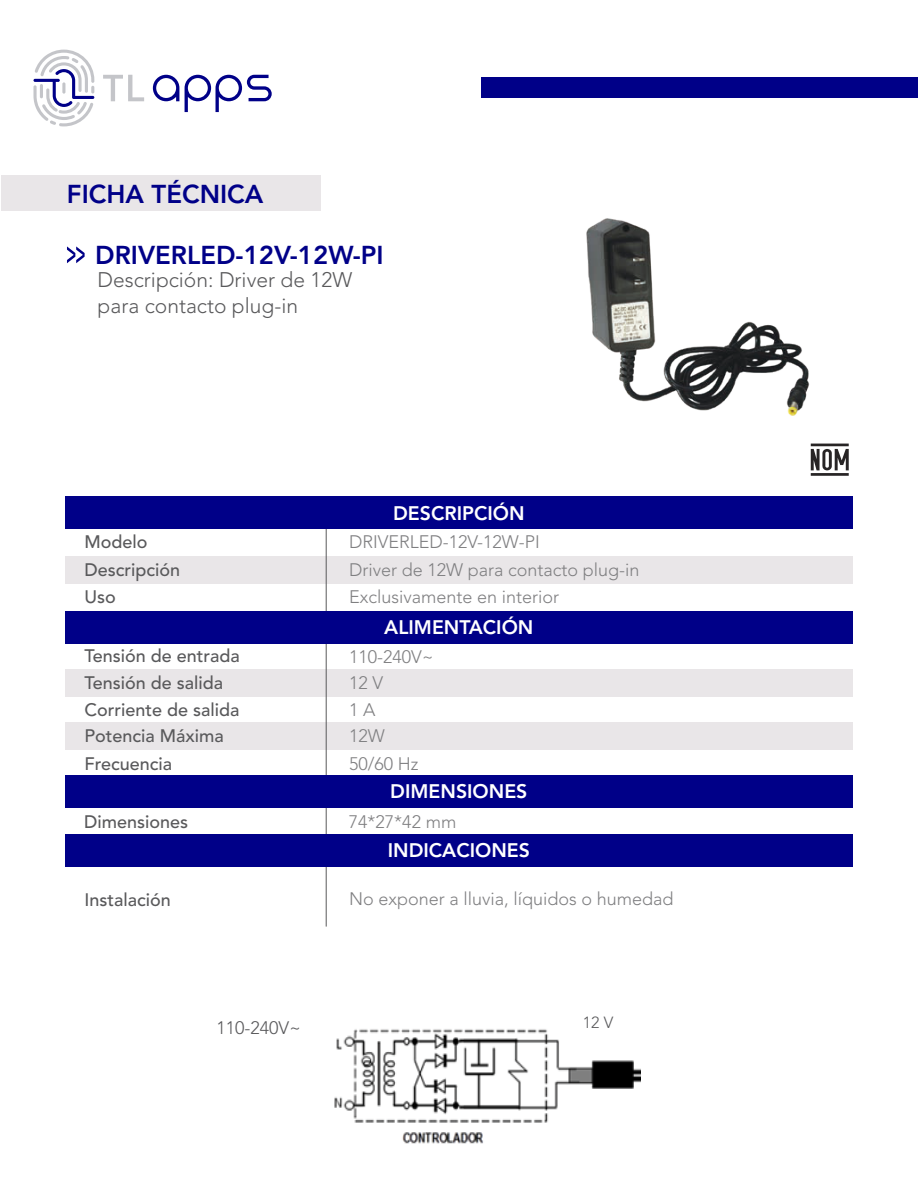
<style>
.page{position:relative;width:918px;height:1188px;background:#fff}
.page>*{position:absolute;margin:0;border:0;box-sizing:border-box;transform-origin:0 0}
.t1{font:800 25.65px "Avenir LT Std";color:#008}
.t2{font:300 21px/25.5px "Avenir LT Std";color:#59595b}
.t3{font:800 19.5px "Avenir LT Std";color:#fff}
.t4{font:300 18px "Avenir LT Std";color:#7f7f81}
.t5{font:500 18px/27.5px "Avenir LT Std";color:#59595b}
.t6{font:300 18px "Avenir LT Std";color:#59595b}
.t7{font:300 16.05px "Avenir LT Std";color:#59595b}
</style>
<div class="page">
<img style="left:334px;top:1029px;width:306px;height:115px">
<div style="left:2px;top:176px;width:319px;height:36px;background:#e9e6e8"></div>
<div style="left:65px;top:556px;width:787px;height:27px;background:#e9e6e8"></div>
<div style="left:65px;top:669px;width:787px;height:27px;background:#e9e6e8"></div>
<svg style="left:67px;top:247px;width:18px;height:16px"></svg>
<div style="left:65px;top:722px;width:787px;height:28px;background:#e9e6e8"></div>
<hr style="left:326px;top:528px;width:1px;height:399px;background:#59595b">
<div style="left:65px;top:775px;width:787px;height:33px;background:#008"></div>
<div style="left:65px;top:835px;width:787px;height:32px;background:#008"></div>
<div style="left:65px;top:611px;width:787px;height:32px;background:#008"></div>
<div style="left:65px;top:496px;width:787px;height:32px;background:#008"></div>
<div style="left:563px;top:1024px;width:58px;height:32px;background:#fff"></div>
<svg style="left:811px;top:444px;width:38px;height:32px"></svg>
<img style="left:586px;top:218px;width:224px;height:198px">
<div style="left:481px;top:78px;width:437px;height:20px;background:#008"></div>
<svg style="left:153px;top:75px;width:26px;height:26px"></svg>
<svg style="left:185px;top:75px;width:87px;height:37px"></svg>
<svg style="left:103px;top:75px;width:41px;height:26px"></svg>
<svg style="left:33px;top:50px;width:61px;height:76px"></svg>
<h1 class="t1" style="left:67px;top:179px;width:198px">FICHA TÉCNICA</h1>
<h1 class="t1" style="left:95px;top:240px;width:290px">DRIVERLED-12V-12W-PI</h1>
<p class="t2" style="left:98px;top:267px;width:256px">Descripción: Driver de 12W para contacto plug-in</p>
<p class="t3" style="left:393px;top:501px;width:133px">DESCRIPCIÓN</p>
<p class="t5" style="left:84px;top:529px;width:97px">Modelo<br>Descripción</p>
<p class="t4" style="left:349px;top:531px;width:192px">DRIVERLED-12V-12W-PI</p>
<p class="t4" style="left:349px;top:559px;width:292px">Driver de 12W para contacto plug-in</p>
<p class="t5" style="left:84px;top:583px;width:33px">Uso</p>
<p class="t4" style="left:349px;top:586px;width:212px">Exclusivamente en interior</p>
<p class="t5" style="left:84px;top:642px;width:157px">Tensión de entrada</p>
<p class="t5" style="left:84px;top:670px;width:140px">Tensión de salida</p>
<p class="t3" style="left:384px;top:615px;width:151px">ALIMENTACIÓN</p>
<p class="t4" style="left:349px;top:646px;width:86px">110-240V~</p>
<p class="t4" style="left:349px;top:672px;width:36px">12 V</p>
<p class="t5" style="left:84px;top:697px;width:157px">Corriente de salida</p>
<p class="t4" style="left:349px;top:699px;width:28px">1 A</p>
<p class="t5" style="left:84px;top:723px;width:141px">Potencia Máxima</p>
<p class="t4" style="left:349px;top:726px;width:37px">12W</p>
<p class="t5" style="left:84px;top:751px;width:89px">Frecuencia</p>
<p class="t4" style="left:349px;top:753px;width:71px">50/60 Hz</p>
<p class="t3" style="left:390px;top:780px;width:139px">DIMENSIONES</p>
<p class="t5" style="left:84px;top:808px;width:106px">Dimensiones</p>
<p class="t4" style="left:349px;top:811px;width:109px">74*27*42 mm</p>
<p class="t3" style="left:388px;top:839px;width:144px">INDICACIONES</p>
<p class="t5" style="left:84px;top:886px;width:88px">Instalación</p>
<p class="t4" style="left:349px;top:889px;width:326px">No exponer a lluvia, líquidos o humedad</p>
<p class="t6" style="left:216px;top:1018px;width:86px">110-240V~</p>
<p class="t7" style="left:583px;top:1013px;width:32px">12 V</p>
</div>
